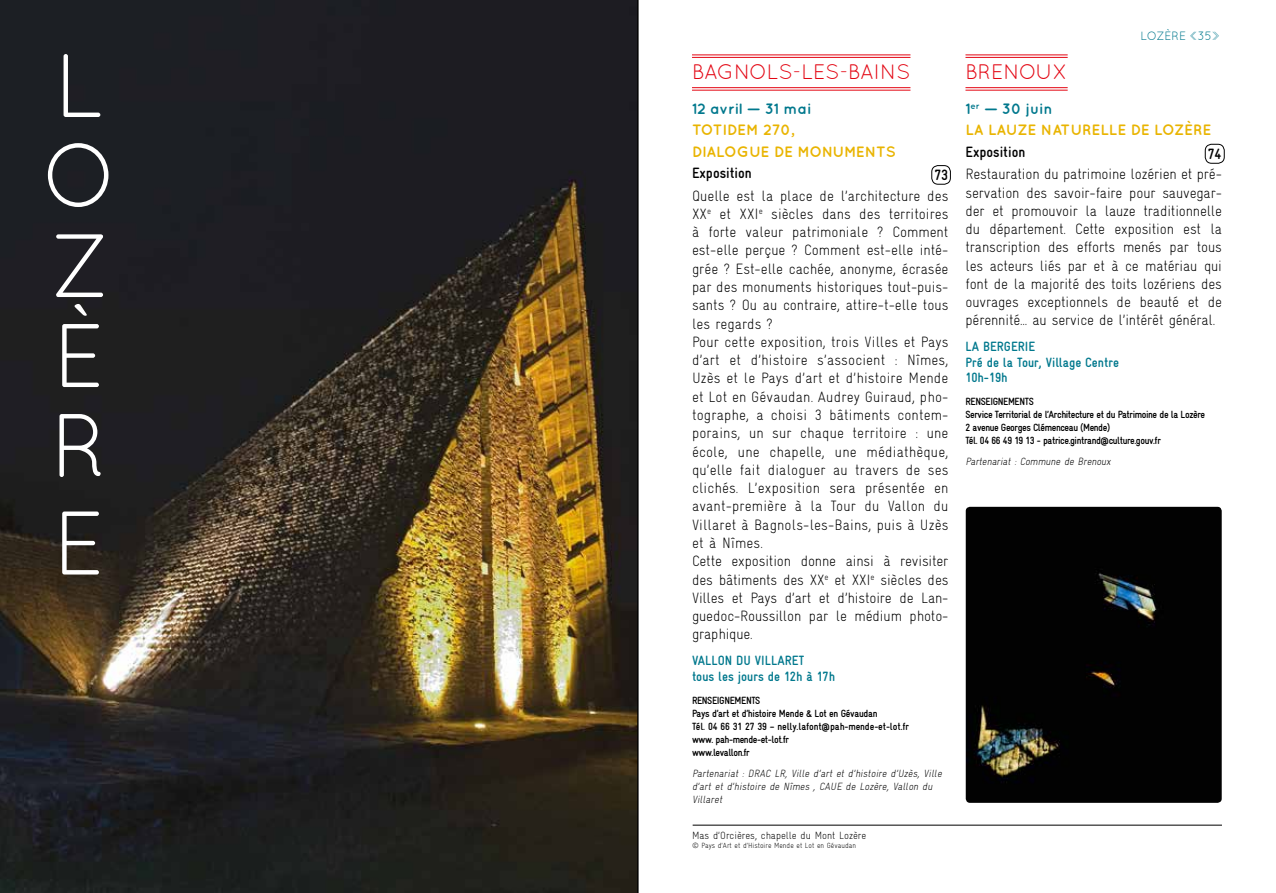
<style>
.page{position:relative;width:1276px;height:893px;background:#fff}
.page>*{position:absolute;margin:0;border:0;box-sizing:border-box;transform-origin:0 0}
.t1{font:90px/90px "Quicksand";color:#fff}
.t2{font:21px "Quicksand";letter-spacing:-.01em;color:#e30613}
.t3{font:300 condensed 15px/18.3px "Gravur";color:#000}
.t4{font:700 15px/21.3px "Quicksand";letter-spacing:-.005em;color:#e9b400}
.t5{font:700 15px/21.3px "Quicksand";color:#00788d}
.t6{font:700 condensed 15px "Gravur";color:#000}
.t7{font:700 condensed 13.5px/15.3px "Gravur";color:#00788d}
.t8{font:12px "Quicksand";color:#00788d}
.t9{font:700 condensed 10.5px/12.9px "Gravur";letter-spacing:-.04em;color:#000}
.t10{font:italic 300 condensed 10.5px/12.9px "Gravur";color:#000}
.t11{font:300 condensed 10.5px "Gravur";color:#000}
.t12{font:300 condensed 7.5px "Gravur";color:#000}
.s1{font-weight:300}
.s2{color:#e9b400}
</style>
<div class="page">
<hr style="left:638px;top:0;width:1px;height:893px;background:#000">
<img style="left:0;top:0;width:638px;height:893px">
<hr style="left:692px;top:825px;width:530px;height:1px;background:#000">
<hr style="left:692px;top:55px;width:218px;height:1px;background:#e30613">
<hr style="left:692px;top:57px;width:218px;height:1px;background:#e30613">
<hr style="left:692px;top:87px;width:218px;height:1px;background:#e30613">
<hr style="left:692px;top:90px;width:218px;height:1px;background:#e30613">
<hr style="left:965px;top:55px;width:102px;height:1px;background:#e30613">
<hr style="left:965px;top:57px;width:102px;height:1px;background:#e30613">
<hr style="left:965px;top:87px;width:102px;height:1px;background:#e30613">
<hr style="left:965px;top:90px;width:102px;height:1px;background:#e30613">
<div style="left:931px;top:165px;width:19px;height:20px;border:1px solid #000;border-radius:6px"></div>
<div style="left:1205px;top:144px;width:19px;height:20px;border:1px solid #000;border-radius:6px"></div>
<img style="left:965px;top:507px;width:256px;height:296px">
<h1 class="t1" style="left:41px;top:40px;width:70px">L<br>O<br>Z<br>È<br>R</h1>
<h1 class="t1" style="left:53px;top:497px;width:38px">E</h1>
<h2 class="t2" style="left:692px;top:60px;width:72px">BAGNOLS</h2>
<h2 class="t2" style="left:793px;top:60px;width:22px">-LES</h2>
<h2 class="t2" style="left:839px;top:60px;width:69px">-BAINS</h2>
<p class="t5" style="left:692px;top:98px;width:121px">12 AVRIL — 31 MAI</p>
<p class="t4" style="left:692px;top:119px;width:104px">TOTIDEM 270,<br>DIALOGUE</p>
<p class="t4" style="left:774px;top:140px;width:70px">DE MONUME</p>
<p class="t4" style="left:865px;top:140px;width:22px">NTS</p>
<p class="t6" style="left:692px;top:165px;width:61px">Exposition</p>
<p class="t3" style="left:692px;top:186px;width:258px">Quelle est la place de l’architecture des XX<sup>e</sup> et XXI<sup>e</sup> siècles dans des territoires à forte valeur patrimoniale ? Comment est-elle perçue ? Comment est-elle inté&shy;grée ? Est-elle cachée, anonyme, écrasée par des monuments historiques tout-puis&shy;sants ? Ou au contraire, attire-t-elle tous les regards ?<br>Pour cette exposition, trois Villes et Pays d’art et d’histoire s’associent : Nîmes, Uzès et le Pays d’art et d’histoire Mende et Lot en Gévaudan. Audrey Guiraud, pho&shy;tographe, a choisi 3 bâtiments contem&shy;porains, un sur chaque territoire : une école, une chapelle, une médiathèque, qu’elle fait dialoguer au travers de ses clichés. L’exposition sera présentée en avant-première à la Tour du Vallon du Villaret à Bagnols-les-Bains, puis à Uzès et à Nîmes.<br>Cette exposition donne ainsi à revisiter des bâtiments des XX<sup>e</sup> et XXI<sup>e</sup> siècles des Villes et Pays d’art et d’histoire de Lan&shy;guedoc-Roussillon par le médium photo&shy;graphique.</p>
<p class="t7" style="left:692px;top:653px;width:14px">Vallon</p>
<p class="t7" style="left:736px;top:653px;width:36px">du Villar</p>
<p class="t6" style="left:934px;top:167px;width:15px">73</p>
<p class="t7" style="left:692px;top:653px;width:145px;text-indent:100px">et<br>tous les jours de 12h à 17h</p>
<p class="t9" style="left:692px;top:694px;width:219px">Renseign ements<br>Pays d’art et d’histoire Mende &amp; Lot en Gévaudan<br>Tél. 04 66 31 27 39 – nelly.lafont@pah-mende-et-lot.fr www. pah-mende-et-lot.fr<br>www.levallon.fr</p>
<p class="t10" style="left:692px;top:767px;width:253px">Partenariat : DRAC LR, Ville d’art et d’histoire d’Uzès, Ville d’art et d’histoire de Nîmes , CAUE de Lozère, Vallon du<br>Villaret</p>
<p class="t11" style="left:692px;top:830px;width:176px">Mas d’Orcières, chapelle du Mont Lozère</p>
<p class="t12" style="left:692px;top:841px;width:165px">© Pays d’Art et d’Histoire Mende et Lot en Gévaudan</p>
<p class="t8" style="left:1140px;top:29px;width:82px">LOZÈRE <span class="s1">&lt;&lt;</span>35<span class="s1">&gt;&gt;</span></p>
<h2 class="t2" style="left:965px;top:60px;width:13px">BRE</h2>
<h2 class="t2" style="left:1003px;top:60px;width:62px">NOUX</h2>
<p class="t5" style="left:965px;top:98px;width:89px">1<sup>ER</sup> — 30 JUIN<br><span class="s2">LA LAU</span></p>
<p class="t4" style="left:1017px;top:119px;width:45px">ZE NATURELLE</p>
<p class="t4" style="left:1130px;top:119px;width:72px">DE LOZÈRE</p>
<p class="t6" style="left:965px;top:143px;width:61px">Exposition</p>
<p class="t3" style="left:965px;top:165px;width:258px;text-align:justify">Restauration du patrimoine lozérien et pré&shy;servation des savoir-faire pour sauvegar&shy;der et promouvoir la lauze traditionnelle du département. Cette exposition est la transcription des efforts menés par tous les acteurs liés par et à ce matériau qui font de la majorité des toits lozériens des ouvrages exceptionnels de beauté et de pérennité... au service de l’intérêt général.</p>
<p class="t7" style="left:965px;top:339px;width:155px">La Bergerie<br>Pré de la Tour, Village Centre<br>10h-19h</p>
<p class="t9" style="left:965px;top:395px;width:241px">Renseign ements<br>Service Territorial de l’Architecture et du Patrimoine de la Lozère 2 avenue Georges Clémenceau (Mende)<br>Tél. 04 66 49 19 13 - patrice.gintrand@culture.gouv.fr</p>
<p class="t10" style="left:965px;top:455px;width:149px">Partenariat : Commune de Brenoux</p>
<p class="t6" style="left:1207px;top:146px;width:15px">74</p>
</div>
